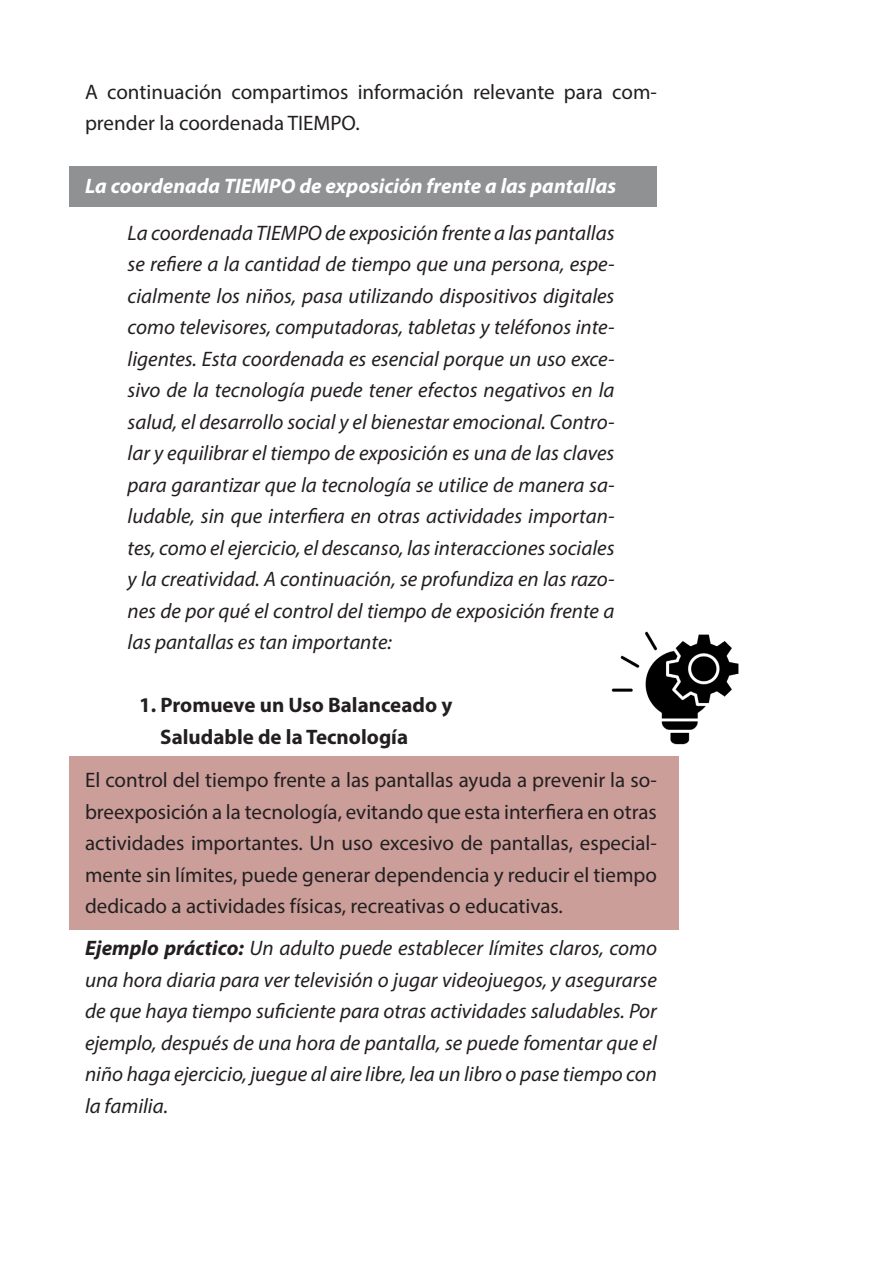
<style>
.page{position:relative;width:893px;height:1263px;background:#fff}
.page>*{position:absolute;margin:0;border:0;box-sizing:border-box;transform-origin:0 0}
.t1{font:italic 21px/31.5px "Myriad Pro";color:#231f20;text-align:justify}
.t2{font:21px/31.5px "Myriad Pro";color:#231f20}
.t3{font:italic 700 21px "Myriad Pro";color:#fff}
.t4{font:700 21px "Myriad Pro";color:#231f20}
.s1{font-weight:700}
</style>
<div class="page">
<div style="left:69px;top:756px;width:609px;height:174px;background:#cb9e9a"></div>
<div style="left:69px;top:166px;width:588px;height:40px;background:#8f9193"></div>
<img style="left:611px;top:631px;width:128px;height:114px">
<p class="t2" style="left:85px;top:76px;width:573px">A continuación compartimos información relevante para com&shy;prender la coordenada TIEMPO.</p>
<p class="t3" style="left:85px;top:172px;width:533px">La coordenada TIEMPO de exposición frente a las pantallas</p>
<p class="t1" style="left:128px;top:217px;width:488px">La coordenada TIEMPO de exposición frente a las pantallas se refiere a la cantidad de tiempo que una persona, espe&shy;cialmente los niños, pasa utilizando dispositivos digitales como televisores, computadoras, tabletas y teléfonos inte&shy;ligentes. Esta coordenada es esencial porque un uso exce&shy;sivo de la tecnología puede tener efectos negativos en la salud, el desarrollo social y el bienestar emocional. Contro&shy;lar y equilibrar el tiempo de exposición es una de las claves para garantizar que la tecnología se utilice de manera sa&shy;ludable, sin que interfiera en otras actividades importan&shy;tes, como el ejercicio, el descanso, las interacciones sociales y la creatividad. A continuación, se profundiza en las razo&shy;nes de por qué el control del tiempo de exposición frente a las pantallas es tan importante:</p>
<p class="t4" style="left:139px;top:691px;width:315px">1. Promueve un Uso Balanceado y</p>
<p class="t4" style="left:160px;top:723px;width:249px">Saludable de la Tecnología</p>
<p class="t2" style="left:85px;top:764px;width:573px;text-align:justify">El control del tiempo frente a las pantallas ayuda a prevenir la so&shy;breexposición a la tecnología, evitando que esta interfiera en otras actividades importantes. Un uso excesivo de pantallas, especial&shy;mente sin límites, puede generar dependencia y reducir el tiempo dedicado a actividades físicas, recreativas o educativas.</p>
<p class="t1" style="left:85px;top:932px;width:573px"><span class="s1">Ejemplo práctico:</span> Un adulto puede establecer límites claros, como una hora diaria para ver televisión o jugar videojuegos, y asegurarse de que haya tiempo suficiente para otras actividades saludables. Por ejemplo, después de una hora de pantalla, se puede fomentar que el niño haga ejercicio, juegue al aire libre, lea un libro o pase tiempo con la familia.</p>
</div>
